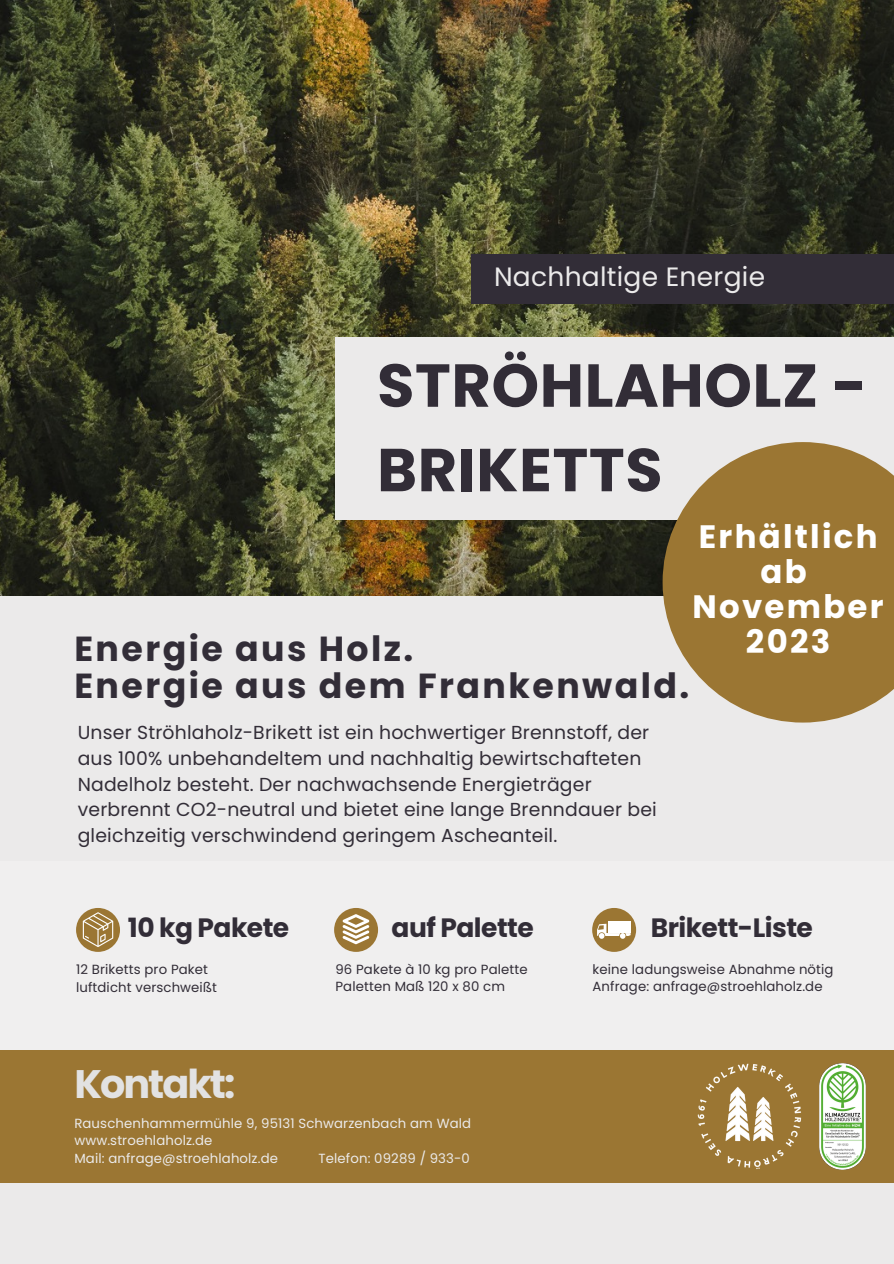
<style>
.page{position:relative;width:894px;height:1264px;background:#fff}
.page>*{position:absolute;margin:0;border:0;box-sizing:border-box;transform-origin:0 0}
.t1{font:700 60.6px/84.4px "Poppins";letter-spacing:.01em;color:#322d37}
.t2{font:700 39.75px "Poppins";letter-spacing:-.05em;color:#e2e2e2}
.t3{font:700 34.8px/37.2px "Poppins";letter-spacing:.07em;color:#322d37}
.t4{font:700 32.4px/35px "Poppins";letter-spacing:.07em;color:#fff;text-align:center}
.t5{font:700 26.55px "Poppins";letter-spacing:-.02em;color:#322d37}
.t6{font:26.55px "Poppins";letter-spacing:.01em;color:#ebeaea}
.t7{font:18.75px/26px "Poppins";letter-spacing:.01em;color:#322d37}
.t8{font:13.2px/17.7px "Poppins";letter-spacing:.01em;color:#322d37}
.t9{font:13.2px/17.7px "Poppins";letter-spacing:.01em;color:#ebeaea}
</style>
<div class="page">
<div style="left:0;top:0;width:893px;height:1263px;background:#ebeaea"></div>
<img style="left:0;top:0;width:893px;height:596px">
<div style="left:470px;top:254px;width:423px;height:49px;background:#322d37"></div>
<div style="left:335px;top:337px;width:558px;height:182px;background:#ebeaea"></div>
<svg style="left:662px;top:442px;width:231px;height:280px;fill:#9b7633"></svg>
<div style="left:0;top:861px;width:893px;height:188px;background:#f0efef"></div>
<div style="left:76px;top:908px;width:44px;height:43px;background:#9b7633;border-radius:50%"></div>
<div style="left:334px;top:908px;width:44px;height:43px;background:#9b7633;border-radius:50%"></div>
<div style="left:592px;top:908px;width:44px;height:43px;background:#9b7633;border-radius:50%"></div>
<div style="left:0;top:1050px;width:893px;height:132px;background:#9b7633"></div>
<img style="left:819px;top:1063px;width:46px;height:106px">
<img style="left:697px;top:1063px;width:105px;height:106px">
<svg style="left:83px;top:912px;width:30px;height:35px"></svg>
<div style="left:607px;top:920px;width:23px;height:12px;background:#fff"></div>
<svg style="left:597px;top:923px;width:33px;height:15px"></svg>
<svg style="left:342px;top:914px;width:27px;height:30px"></svg>
<h3 class="t6" style="left:494px;top:258px;width:272px">Nachhaltige Energie</h3>
<h1 class="t1" style="left:377px;top:343px;width:491px">STRÖHLAHOLZ -<br>BRIKETTS</h1>
<h3 class="t4" style="left:692px;top:519px;width:192px">Erhältlich ab<br>November<br>2023</h3>
<h3 class="t3" style="left:74px;top:630px;width:616px">Energie aus Holz.<br>Energie aus dem Frankenwald.</h3>
<p class="t7" style="left:78px;top:719px;width:580px">Unser Ströhlaholz-Brikett ist ein hochwertiger Brennstoff, der aus 100% unbehandeltem und nachhaltig bewirtschafteten Nadelholz besteht. Der nachwachsende Energieträger verbrennt CO2-neutral und bietet eine lange Brenndauer bei gleichzeitig verschwindend geringem Ascheanteil.</p>
<h3 class="t5" style="left:128px;top:909px;width:163px">10 kg Pakete</h3>
<h3 class="t5" style="left:391px;top:909px;width:144px">auf Palette</h3>
<h3 class="t5" style="left:650px;top:909px;width:164px">Brikett-Liste</h3>
<p class="t8" style="left:76px;top:960px;width:142px">12 Briketts pro Paket luftdicht verschweißt</p>
<p class="t8" style="left:335px;top:960px;width:194px">96 Pakete à 10 kg pro Palette<br>Paletten Maß 120 x 80 cm</p>
<p class="t8" style="left:592px;top:960px;width:242px">keine ladungsweise Abnahme nötig<br>Anfrage: anfrage@stroehlaholz.de</p>
<h2 class="t2" style="left:74px;top:1056px;width:162px">Kontakt:</h2>
<p class="t9" style="left:74px;top:1114px;width:398px">Rauschenhammermühle 9, 95131 Schwarzenbach am Wald www.stroehlaholz.de<br>Mail: anfrage@stroehlaholz.de</p>
<p class="t9" style="left:318px;top:1149px;width:153px">Telefon: 09289 / 933-0</p>
</div>
